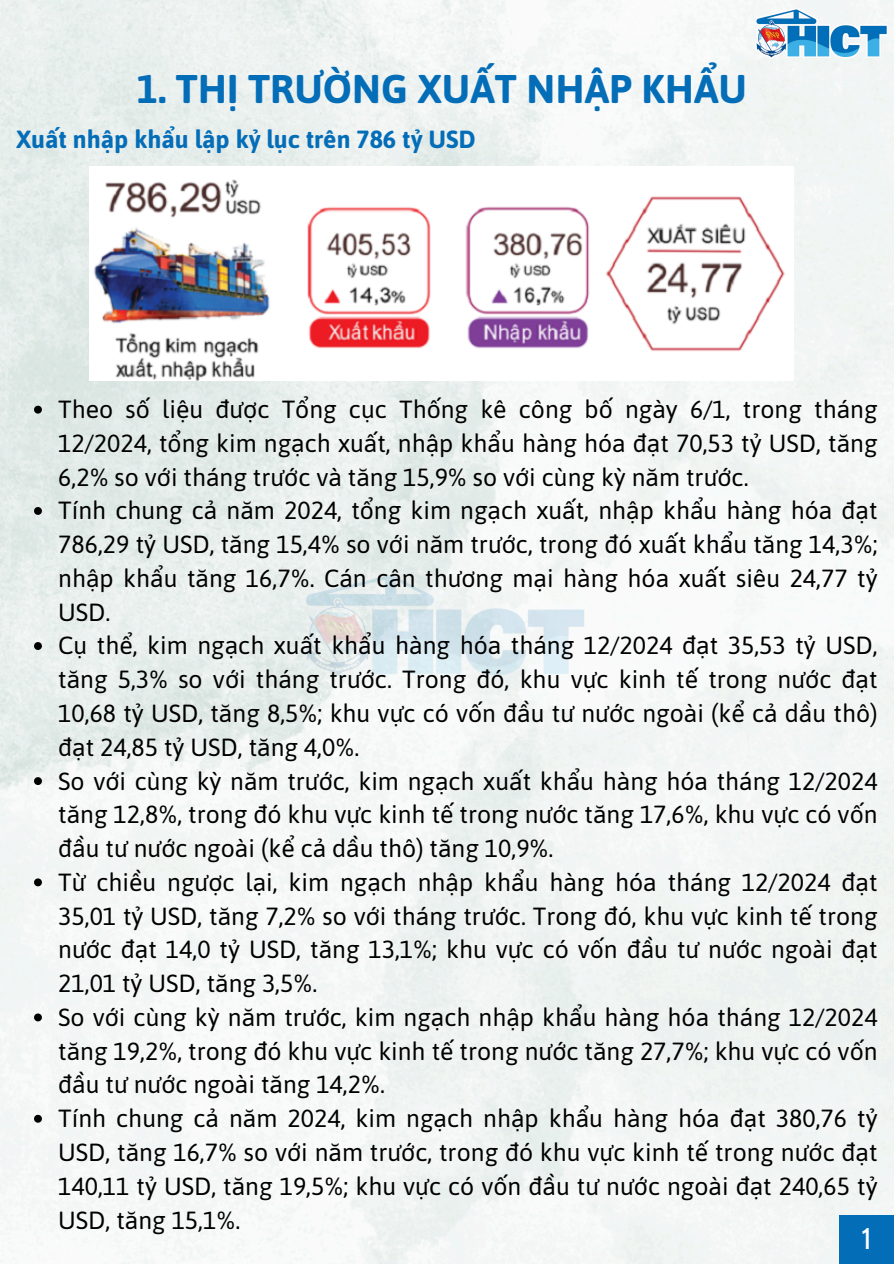
<style>
.page{position:relative;width:894px;height:1264px;background:#fff}
.page>*{position:absolute;margin:0;border:0;box-sizing:border-box;transform-origin:0 0}
.t1{font:700 40.05px "Asap";color:#046db8}
.t2{font:29.85px "Cabin";color:#fff}
.t3{font:24.75px/33.8px "Asap";color:#000;text-align:justify}
.t4{font:700 24.75px "Asap";color:#046db8}
</style>
<div class="page">
<img style="left:0;top:0;width:893px;height:1263px">
<img style="left:749px;top:0;width:144px;height:73px">
<div style="left:839px;top:1214px;width:54px;height:49px;background:#046db8"></div>
<img style="left:292px;top:553px;width:309px;height:157px">
<svg style="left:34px;top:406px;width:8px;height:7px"></svg>
<svg style="left:34px;top:507px;width:8px;height:8px"></svg>
<svg style="left:34px;top:642px;width:8px;height:8px"></svg>
<svg style="left:34px;top:777px;width:8px;height:8px"></svg>
<svg style="left:34px;top:878px;width:8px;height:8px"></svg>
<svg style="left:34px;top:1013px;width:8px;height:8px"></svg>
<svg style="left:34px;top:1114px;width:8px;height:8px"></svg>
<img style="left:89px;top:166px;width:703px;height:214px">
<p class="t1" style="left:137px;top:66px;width:611px">1. THỊ TRƯỜNG XUẤT NHẬP KHẨU</p>
<p class="t4" style="left:16px;top:125px;width:461px">Xuất nhập khẩu lập kỷ lục trên 786 tỷ USD</p>
<h1 class="t3" style="left:58px;top:392px;width:820px">Theo số liệu được Tổng cục Thống kê công bố ngày 6/1, trong tháng 12/2024, tổng kim ngạch xuất, nhập khẩu hàng hóa đạt 70,53 tỷ USD, tăng 6,2% so với tháng trước và tăng 15,9% so với cùng kỳ năm trước.</h1>
<h2 class="t3" style="left:58px;top:493px;width:820px">Tính chung cả năm 2024, tổng kim ngạch xuất, nhập khẩu hàng hóa đạt 786,29 tỷ USD, tăng 15,4% so với năm trước, trong đó xuất khẩu tăng 14,3%; nhập khẩu tăng 16,7%. Cán cân thương mại hàng hóa xuất siêu 24,77 tỷ USD.</h2>
<p class="t3" style="left:58px;top:628px;width:820px">Cụ thể, kim ngạch xuất khẩu hàng hóa tháng 12/2024 đạt 35,53 tỷ USD, tăng 5,3% so với tháng trước. Trong đó, khu vực kinh tế trong nước đạt 10,68 tỷ USD, tăng 8,5%; khu vực có vốn đầu tư nước ngoài (kể cả dầu thô) đạt 24,85 tỷ USD, tăng 4,0%.</p>
<p class="t3" style="left:58px;top:763px;width:820px">So với cùng kỳ năm trước, kim ngạch xuất khẩu hàng hóa tháng 12/2024 tăng 12,8%, trong đó khu vực kinh tế trong nước tăng 17,6%, khu vực có vốn đầu tư nước ngoài (kể cả dầu thô) tăng 10,9%.</p>
<p class="t3" style="left:58px;top:865px;width:820px">Từ chiều ngược lại, kim ngạch nhập khẩu hàng hóa tháng 12/2024 đạt 35,01 tỷ USD, tăng 7,2% so với tháng trước. Trong đó, khu vực kinh tế trong nước đạt 14,0 tỷ USD, tăng 13,1%; khu vực có vốn đầu tư nước ngoài đạt 21,01 tỷ USD, tăng 3,5%.</p>
<p class="t3" style="left:58px;top:1000px;width:820px">So với cùng kỳ năm trước, kim ngạch nhập khẩu hàng hóa tháng 12/2024 tăng 19,2%, trong đó khu vực kinh tế trong nước tăng 27,7%; khu vực có vốn đầu tư nước ngoài tăng 14,2%.</p>
<p class="t3" style="left:58px;top:1101px;width:820px">Tính chung cả năm 2024, kim ngạch nhập khẩu hàng hóa đạt 380,76 tỷ USD, tăng 16,7% so với năm trước, trong đó khu vực kinh tế trong nước đạt 140,11 tỷ USD, tăng 19,5%; khu vực có vốn đầu tư nước ngoài đạt 240,65 tỷ USD, tăng 15,1%.</p>
<p class="t2" style="left:861px;top:1220px;width:11px">1</p>
</div>
